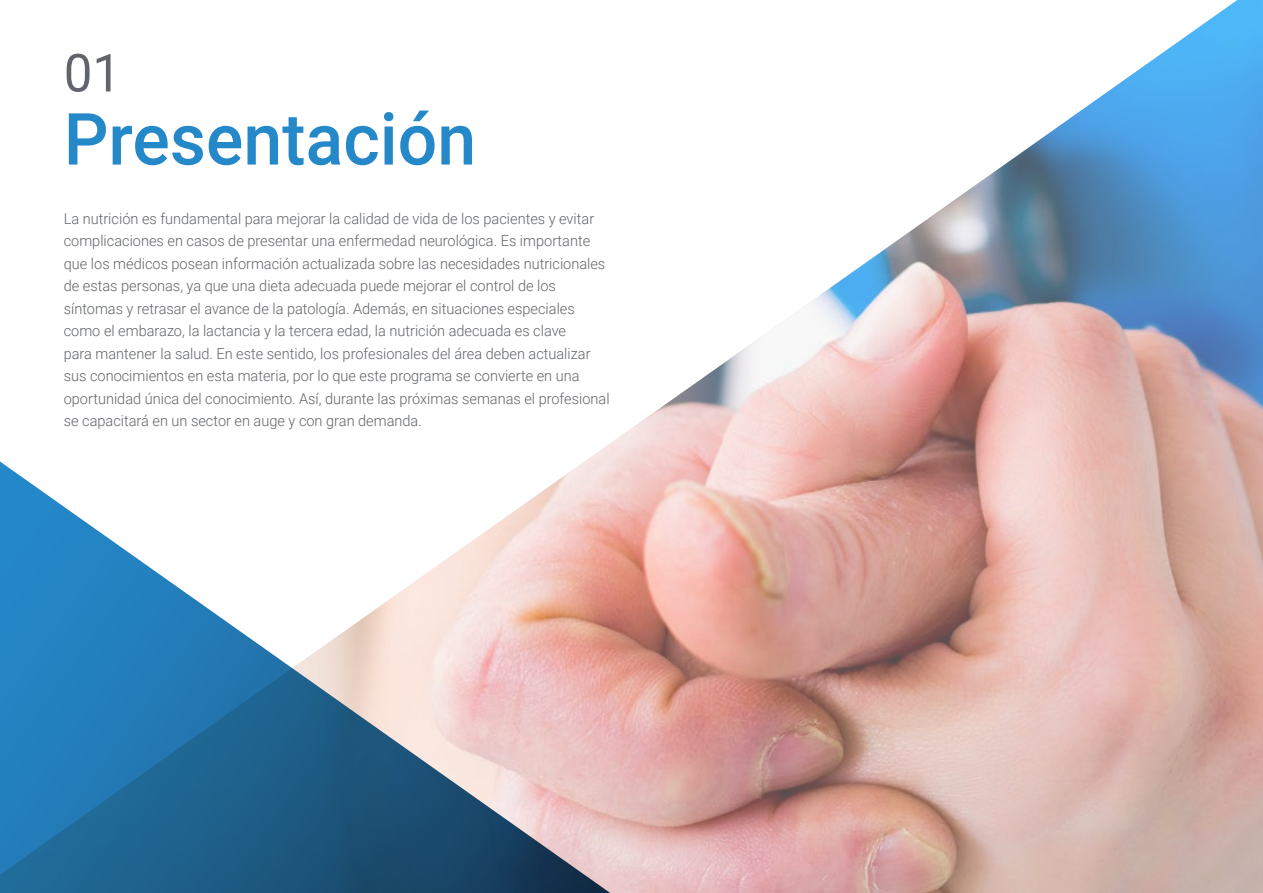
<style>
.page{position:relative;width:1263px;height:893px;background:#fff}
.page>*{position:absolute;margin:0;border:0;box-sizing:border-box;transform-origin:0 0}
.t1{font:500 72px "Roboto";color:#2488c9}
.t2{font:52.5px "Roboto";color:#61646a}
.t3{font:300 15px/22.5px "Roboto";color:#61646a}
</style>
<div class="page">
<img style="left:607px;top:0;width:656px;height:893px">
<svg style="left:0;top:446px;width:640px;height:447px"></svg>
<h2 class="t2" style="left:64px;top:36px;width:59px">01</h2>
<h1 class="t1" style="left:64px;top:89px;width:414px">Presentación</h1>
<p class="t3" style="left:64px;top:207px;width:547px">La nutrición es fundamental para mejorar la calidad de vida de los pacientes y evitar complicaciones en casos de presentar una enfermedad neurológica. Es importante que los médicos posean información actualizada sobre las necesidades nutricionales de estas personas, ya que una dieta adecuada puede mejorar el control de los síntomas y retrasar el avance de la patología. Además, en situaciones especiales como el embarazo, la lactancia y la tercera edad, la nutrición adecuada es clave<br>para mantener la salud. En este sentido, los profesionales del área deben actualizar sus conocimientos en esta materia, por lo que este programa se convierte en una oportunidad única del conocimiento. Así, durante las próximas semanas el profesional se capacitará en un sector en auge y con gran demanda.</p>
</div>
